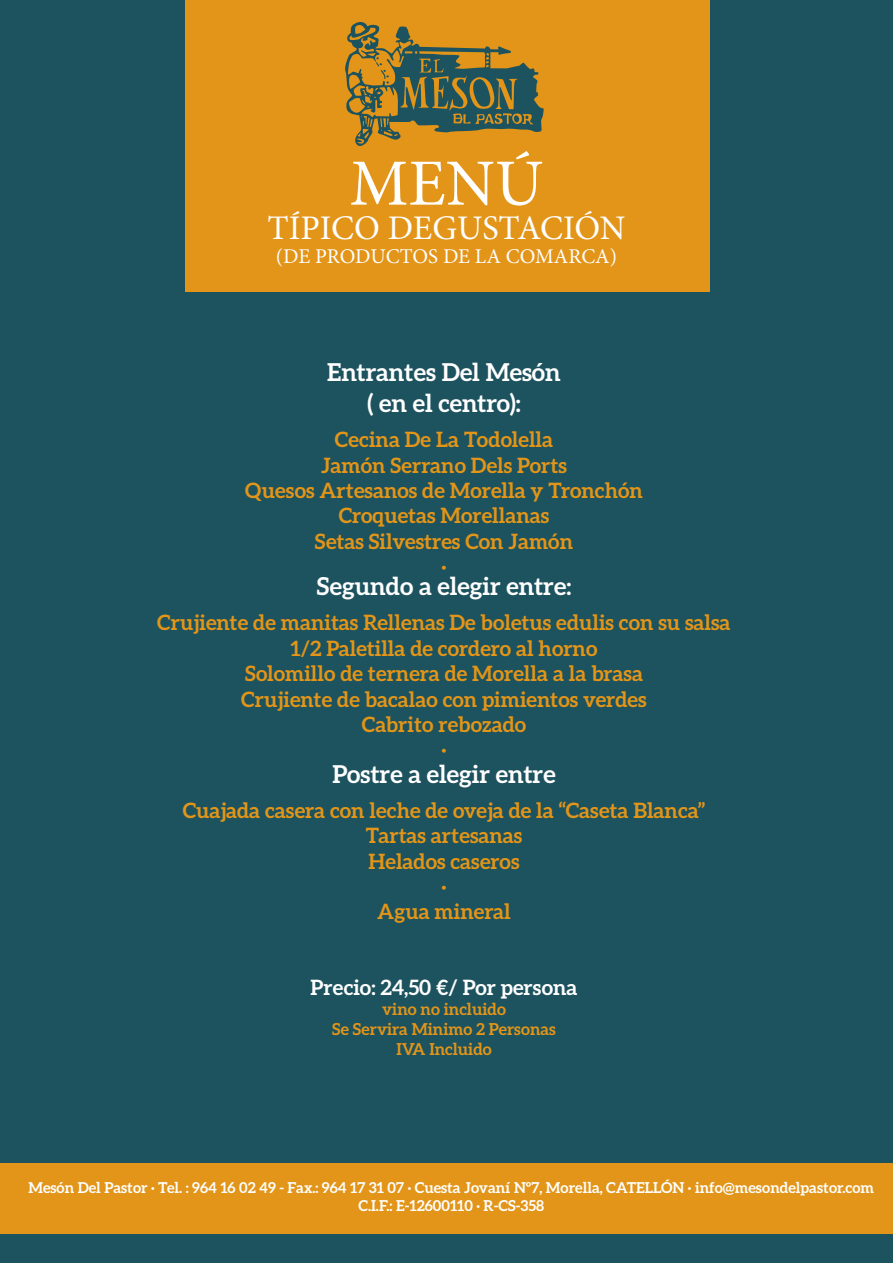
<style>
.page{position:relative;width:893px;height:1263px;background:#1d535f}
.page>*{position:absolute;margin:0;border:0;box-sizing:border-box;transform-origin:0 0}
.t1{font:66px "Minion Pro";color:#fff}
.t2{font:34.5px "Minion Pro";letter-spacing:-.005em;color:#fff}
.t3{font:700 24.6px/31px "Aleo";color:#fff;text-align:center}
.t4{font:700 21.15px/25.3px "Aleo";color:#e29518;text-align:center}
.t5{font:700 21.15px "Aleo";color:#fff}
.t6{font:21px "Minion Pro";letter-spacing:-.005em;color:#fff}
.t7{font:700 16.5px/19.8px "Aleo";color:#e29518;text-align:center}
.t8{font:700 15px/18px "Aleo";color:#fff;text-align:center}
</style>
<div class="page">
<div style="left:0;top:1163px;width:893px;height:71px;background:#e29518"></div>
<div style="left:185px;top:0;width:525px;height:291px;background:#e29518"></div>
<svg style="left:345px;top:22px;width:199px;height:124px"></svg>
<h1 class="t1" style="left:350px;top:139px;width:195px">MENÚ</h1>
<h2 class="t2" style="left:267px;top:205px;width:360px">TÍPICO DEGUSTACIÓN</h2>
<p class="t6" style="left:276px;top:242px;width:343px">(DE PRODUCTOS DE LA COMARCA)</p>
<p class="t3" style="left:327px;top:356px;width:235px">Entrantes Del Mesón ( en el centro):</p>
<p class="t4" style="left:245px;top:426px;width:399px">Cecina De La Todolella<br>Jamón Serrano Dels Ports<br>Quesos Artesanos de Morella y Tronchón<br>Croquetas Morellanas<br>Setas Silvestres Con Jamón<br>·</p>
<p class="t3" style="left:317px;top:570px;width:256px">Segundo a elegir entre:</p>
<p class="t4" style="left:157px;top:610px;width:575px">Crujiente de manitas Rellenas De boletus edulis con su salsa<br>1/2 Paletilla de cordero al horno<br>Solomillo de ternera de Morella a la brasa<br>Crujiente de bacalao con pimientos verdes<br>Cabrito rebozado<br>·</p>
<p class="t3" style="left:332px;top:758px;width:225px">Postre a elegir entre</p>
<p class="t4" style="left:183px;top:797px;width:524px">Cuajada casera con leche de oveja de la “Caseta Blanca”<br>Tartas artesanas<br>Helados caseros<br>·<br>Agua mineral</p>
<p class="t5" style="left:311px;top:975px;width:268px">Precio: 24,50 €/ Por persona</p>
<p class="t7" style="left:332px;top:999px;width:225px">vino no incluido<br>Se Servira Minimo 2 Personas<br>IVA Incluido</p>
<p class="t8" style="left:28px;top:1178px;width:847px">Mesón Del Pastor · Tel. : 964 16 02 49 - Fax.: 964 17 31 07 · Cuesta Jovaní Nº7, Morella, CATELLÓN · info@mesondelpastor.com<br>C.I.F.: E-12600110 · R-CS-358</p>
</div>
